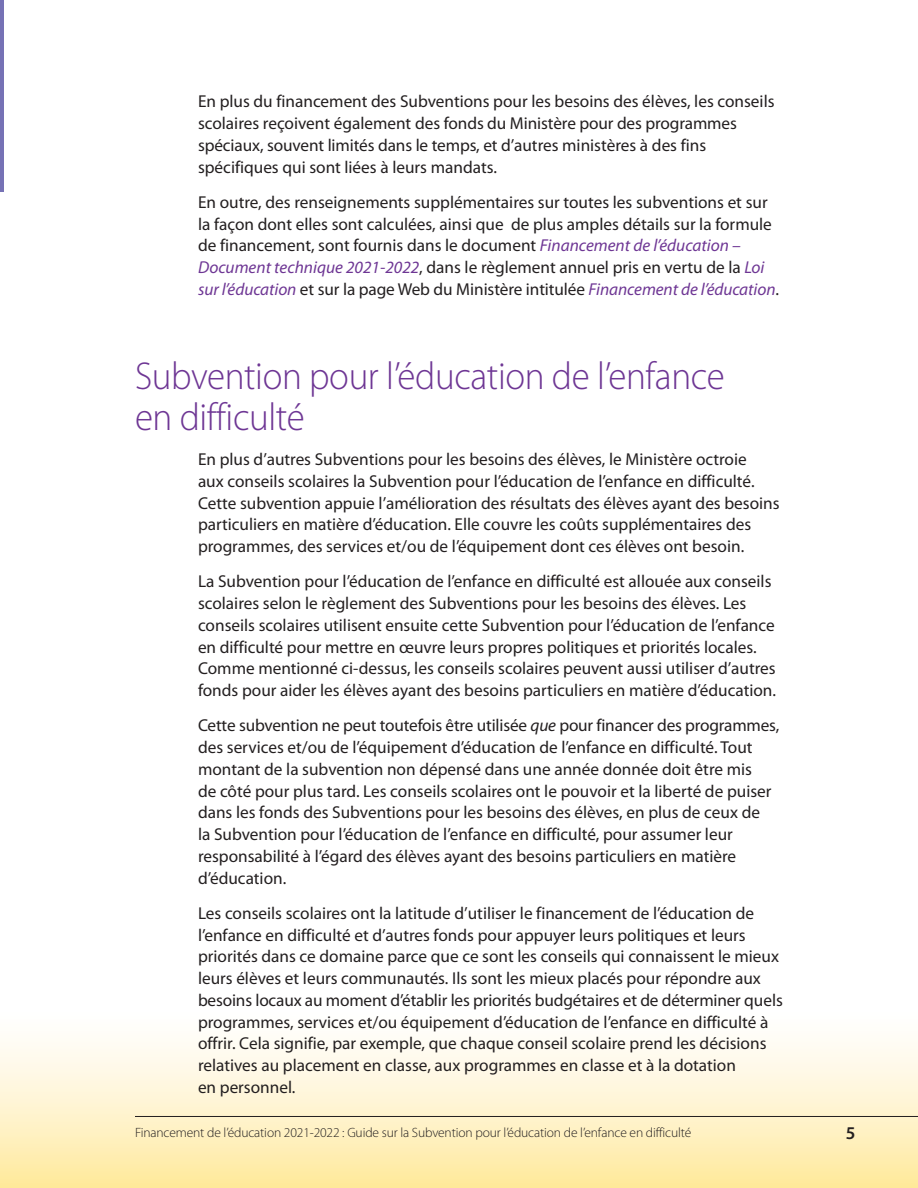
<style>
.page{position:relative;width:918px;height:1188px;background:#fff}
.page>*{position:absolute;margin:0;border:0;box-sizing:border-box;transform-origin:0 0}
.t1{font:300 39px/40.5px "Myriad Pro";letter-spacing:-.01em;color:#6e3694;scale:.95 1}
.t2{font:600 18px "Myriad Pro";color:#231f20}
.t3{font:17.25px/21.8px "Myriad Pro";color:#231f20}
.t4{font:300 13.5px "Myriad Pro";letter-spacing:-.01em;color:#231f20}
.s1{font-style:italic;color:#6e3694}
.s2{font-style:italic}
</style>
<div class="page">
<div style="left:0;top:958px;width:918px;height:230px;background:linear-gradient(to bottom,#fff,#ffeba8)"></div>
<hr style="left:135px;top:1116px;width:783px;height:1px;background:#231f20">
<svg style="left:0;top:958px;width:1px;height:230px"></svg>
<hr style="left:0;top:0;width:4px;height:192px;background:#7672b5">
<p class="t3" style="left:198px;top:91px;width:578px">En plus du financement des Subventions pour les besoins des élèves, les conseils scolaires reçoivent également des fonds du Ministère pour des programmes spéciaux, souvent limités dans le temps, et d’autres ministères à des fins spécifiques qui sont liées à leurs mandats.</p>
<p class="t3" style="left:198px;top:192px;width:583px">En outre, des renseignements supplémentaires sur toutes les subventions et sur la façon dont elles sont calculées, ainsi que de plus amples détails sur la formule de financement, sont fournis dans le document <span class="s1">Financement de l’éducation – Document technique 2021-2022</span>, dans le règlement annuel pris en vertu de la <span class="s1">Loi sur l’éducation</span> et sur la page Web du Ministère intitulée <span class="s1">Financement de l’éducation</span>.</p>
<h2 class="t1" style="left:135px;top:357px;width:622px">Subvention pour l’éducation de l’enfance en difficulté</h2>
<p class="t3" style="left:198px;top:449px;width:583px">En plus d’autres Subventions pour les besoins des élèves, le Ministère octroie<br>aux conseils scolaires la Subvention pour l’éducation de l’enfance en difficulté.<br>Cette subvention appuie l’amélioration des résultats des élèves ayant des besoins particuliers en matière d’éducation. Elle couvre les coûts supplémentaires des programmes, des services et/ou de l’équipement dont ces élèves ont besoin.</p>
<p class="t3" style="left:198px;top:571px;width:580px">La Subvention pour l’éducation de l’enfance en difficulté est allouée aux conseils scolaires selon le règlement des Subventions pour les besoins des élèves. Les conseils scolaires utilisent ensuite cette Subvention pour l’éducation de l’enfance en difficulté pour mettre en œuvre leurs propres politiques et priorités locales.<br>Comme mentionné ci-dessus, les conseils scolaires peuvent aussi utiliser d’autres fonds pour aider les élèves ayant des besoins particuliers en matière d’éducation.</p>
<p class="t3" style="left:198px;top:715px;width:583px">Cette subvention ne peut toutefois être utilisée <span class="s2">que</span> pour financer des programmes, des services et/ou de l’équipement d’éducation de l’enfance en difficulté. Tout montant de la subvention non dépensé dans une année donnée doit être mis<br>de côté pour plus tard. Les conseils scolaires ont le pouvoir et la liberté de puiser dans les fonds des Subventions pour les besoins des élèves, en plus de ceux de<br>la Subvention pour l’éducation de l’enfance en difficulté, pour assumer leur responsabilité à l’égard des élèves ayant des besoins particuliers en matière d’éducation.</p>
<p class="t3" style="left:198px;top:903px;width:587px">Les conseils scolaires ont la latitude d’utiliser le financement de l’éducation de l’enfance en difficulté et d’autres fonds pour appuyer leurs politiques et leurs priorités dans ce domaine parce que ce sont les conseils qui connaissent le mieux leurs élèves et leurs communautés. Ils sont les mieux placés pour répondre aux besoins locaux au moment d’établir les priorités budgétaires et de déterminer quels programmes, services et/ou équipement d’éducation de l’enfance en difficulté à offrir. Cela signifie, par exemple, que chaque conseil scolaire prend les décisions relatives au placement en classe, aux programmes en classe et à la dotation<br>en personnel.</p>
<p class="t4" style="left:135px;top:1125px;width:558px">Financement de l’éducation 2021-2022 : Guide sur la Subvention pour l’éducation de l’enfance en difficulté</p>
<p class="t2" style="left:846px;top:1123px;width:11px">5</p>
</div>
